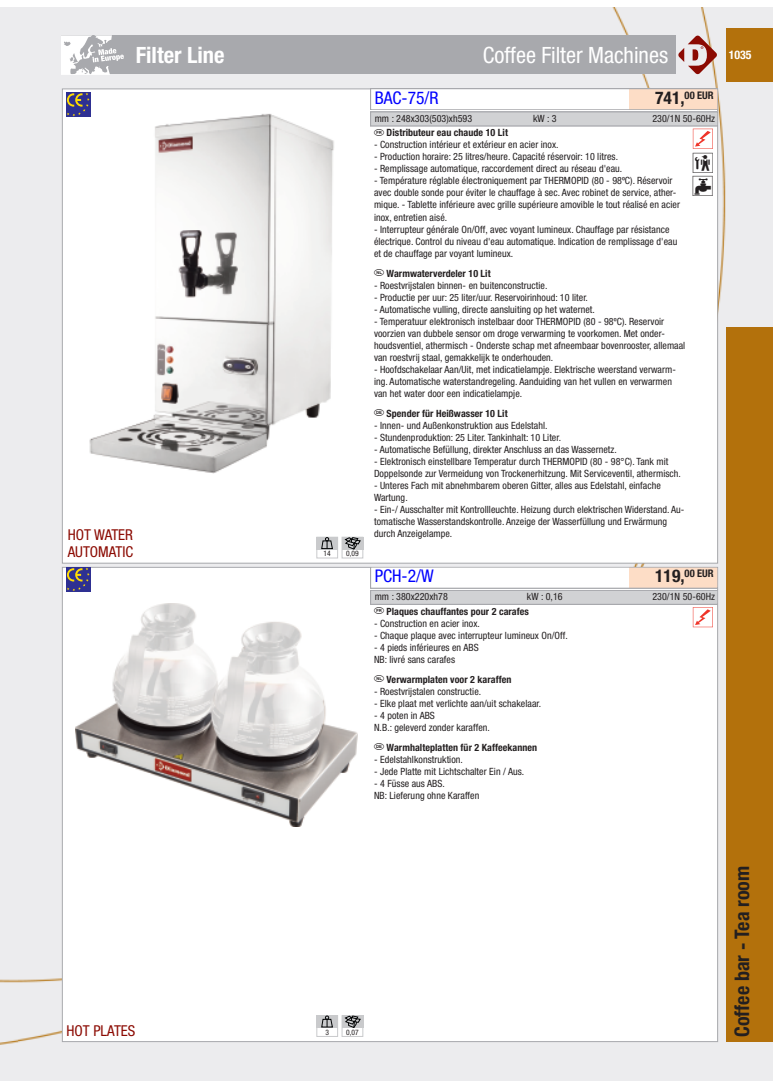
<style>
.page{position:relative;width:780px;height:1088px;background:#fff}
.page>*{position:absolute;margin:0;border:0;box-sizing:border-box;transform-origin:0 0}
.t1{font:28.75px/23.8px "Pictosnew";color:#231f20}
.t2{font:condensed 22.5px "Helvetica Neue";color:#fff}
.t3{font:700 condensed 22.5px "Helvetica Neue";color:#fff}
.t4{font:700 condensed 20px "Helvetica Neue";color:#231f20}
.t5{font:condensed 17.5px "Helvetica Neue";color:#00f}
.t6{font:condensed 15px "Helvetica Neue";color:#8b0a02}
.t7{font:700 condensed 11.88px "Helvetica Neue";color:#fff}
.t8{font:700 condensed 10.5px "Helvetica Neue";color:#231f20}
.t9{font:condensed 10px/12px "Helvetica Neue";letter-spacing:.005em;color:#231f20}
.t10{font:700 condensed 10px "Helvetica Neue";letter-spacing:.005em;color:#231f20}
.t11{font:condensed 7.5px "Helvetica Neue";color:#231f20}
.s1{font-size:17.5px}
</style>
<div class="page">
<div style="left:17px;top:7px;width:755px;height:1074px;background:#ececee"></div>
<div style="left:726px;top:28px;width:46px;height:53px;background:#b3710c"></div>
<div style="left:726px;top:327px;width:46px;height:715px;background:#b3710c"></div>
<div style="left:61px;top:35px;width:114px;height:39px;background:#a8a9ad"></div>
<svg style="left:61px;top:35px;width:63px;height:39px"></svg>
<svg style="left:678px;top:36px;width:39px;height:38px"></svg>
<div style="left:132px;top:35px;width:543px;height:39px;background:#a8a9ad"></div>
<div style="left:0;top:7px;width:17px;height:1074px;background:#ececee"></div>
<div style="left:63px;top:89px;width:654px;height:474px;background:#fff"></div>
<div style="left:371px;top:112px;width:346px;height:13px;background:#d1d2d4"></div>
<div style="left:370px;top:112px;width:347px;height:14px;border:1px solid #a8a9ad"></div>
<img style="left:89px;top:96px;width:274px;height:453px">
<svg style="left:692px;top:129px;width:21px;height:20px"></svg>
<div style="left:342px;top:537px;width:21px;height:21px;border:1px solid #c9cacc"></div>
<div style="left:316px;top:537px;width:22px;height:21px;border:1px solid #c9cacc"></div>
<div style="left:316px;top:537px;width:22px;height:13px;background:#c9cacc"></div>
<svg style="left:321px;top:537px;width:12px;height:12px"></svg>
<div style="left:342px;top:537px;width:21px;height:13px;background:#c9cacc"></div>
<svg style="left:344px;top:537px;width:16px;height:12px"></svg>
<div style="left:629px;top:89px;width:88px;height:20px;background:#fdddc6"></div>
<div style="left:370px;top:89px;width:348px;height:21px;border:1px solid #a8a9ad"></div>
<div style="left:63px;top:568px;width:654px;height:473px;background:#fff"></div>
<div style="left:371px;top:591px;width:346px;height:13px;background:#d1d2d4"></div>
<div style="left:370px;top:590px;width:347px;height:14px;border:1px solid #a8a9ad"></div>
<img style="left:75px;top:604px;width:283px;height:222px">
<svg style="left:692px;top:607px;width:21px;height:20px"></svg>
<div style="left:342px;top:1015px;width:21px;height:22px;border:1px solid #c9cacc"></div>
<div style="left:316px;top:1015px;width:22px;height:22px;border:1px solid #c9cacc"></div>
<div style="left:316px;top:1015px;width:22px;height:13px;background:#c9cacc"></div>
<svg style="left:321px;top:1016px;width:12px;height:11px"></svg>
<div style="left:342px;top:1015px;width:21px;height:13px;background:#c9cacc"></div>
<svg style="left:344px;top:1016px;width:16px;height:12px"></svg>
<div style="left:629px;top:568px;width:88px;height:20px;background:#fdddc6"></div>
<div style="left:370px;top:567px;width:348px;height:21px;border:1px solid #a8a9ad"></div>
<div style="left:66px;top:92px;width:24px;height:25px;background:#2e3092"></div>
<svg style="left:67px;top:93px;width:23px;height:23px"></svg>
<div style="left:66px;top:567px;width:24px;height:25px;background:#2e3092"></div>
<svg style="left:67px;top:567px;width:23px;height:24px"></svg>
<h2 class="t3" style="left:136px;top:47px;width:90px">Filter Line</h2>
<h2 class="t2" style="left:482px;top:47px;width:187px">Coffee Filter Machines</h2>
<h3 class="t6" style="left:68px;top:529px;width:67px">HOT WATER</h3>
<h3 class="t6" style="left:68px;top:546px;width:67px">AUTOMATIC</h3>
<p class="t11" style="left:323px;top:551px;width:9px">14</p>
<p class="t11" style="left:346px;top:551px;width:14px">0,09</p>
<h3 class="t5" style="left:374px;top:91px;width:65px">BAC-75/R</h3>
<p class="t8" style="left:655px;top:91px;width:60px"><span class="s1">741,</span>00 EUR</p>
<p class="t9" style="left:374px;top:113px;width:99px">mm : 248x303(503)xh593</p>
<p class="t9" style="left:533px;top:113px;width:25px">kW : 3</p>
<p class="t9" style="left:652px;top:113px;width:64px">230/1N 50-60Hz</p>
<h1 class="t1" style="left:692px;top:151px;width:23px">3<br>Z</h1>
<p class="t10" style="left:374px;top:129px;width:135px"><sup>F</sup> Distributeur eau chaude 10 Lit</p>
<p class="t9" style="left:374px;top:140px;width:186px">- Construction intérieur et extérieur en acier inox.</p>
<p class="t9" style="left:374px;top:152px;width:245px">- Production horaire: 25 litres/heure. Capacité réservoir: 10 litres.</p>
<p class="t9" style="left:374px;top:164px;width:250px">- Remplissage automatique, raccordement direct au réseau d'eau.</p>
<p class="t9" style="left:374px;top:176px;width:307px">- Température réglable électroniquement par THERMOPID (80 - 98ºC). Réservoir avec double sonde pour éviter le chauffage à sec. Avec robinet de service, ather&shy;mique. - Tablette inférieure avec grille supérieure amovible le tout réalisé en acier inox, entretien aisé.</p>
<p class="t9" style="left:374px;top:224px;width:305px">- Interrupteur générale On/Off, avec voyant lumineux. Chauffage par résistance électrique. Control du niveau d'eau automatique. Indication de remplissage d'eau et de chauffage par voyant lumineux.</p>
<p class="t10" style="left:374px;top:269px;width:118px"><sup>N</sup> Warmwaterverdeler 10 Lit</p>
<p class="t9" style="left:374px;top:280px;width:175px">- Roestvrijstalen binnen- en buitenconstructie.</p>
<p class="t9" style="left:374px;top:292px;width:215px">- Productie per uur: 25 liter/uur. Reservoirinhoud: 10 liter.</p>
<p class="t9" style="left:374px;top:304px;width:222px">- Automatische vulling, directe aansluiting op het waternet.</p>
<p class="t9" style="left:374px;top:316px;width:313px">- Temperatuur elektronisch instelbaar door THERMOPID (80 - 98ºC). Reservoir voorzien van dubbele sensor om droge verwarming te voorkomen. Met onder&shy;houdsventiel, athermisch - Onderste schap met afneembaar bovenrooster, allemaal van roestvrij staal, gemakkelijk te onderhouden.</p>
<p class="t9" style="left:374px;top:364px;width:303px">- Hoofdschakelaar Aan/Uit, met indicatielampje. Elektrische weerstand verwarm&shy;ing. Automatische waterstandregeling. Aanduiding van het vullen en verwarmen van het water door een indicatielampje.</p>
<p class="t10" style="left:374px;top:409px;width:135px"><sup>D</sup> Spender für Heißwasser 10 Lit</p>
<p class="t9" style="left:374px;top:420px;width:175px">- Innen- und Außenkonstruktion aus Edelstahl.</p>
<p class="t9" style="left:374px;top:432px;width:188px">- Stundenproduktion: 25 Liter. Tankinhalt: 10 Liter.</p>
<p class="t9" style="left:374px;top:444px;width:244px">- Automatische Befüllung, direkter Anschluss an das Wassernetz.</p>
<p class="t9" style="left:374px;top:456px;width:308px">- Elektronisch einstellbare Temperatur durch THERMOPID (80 - 98°C). Tank mit<br>Doppelsonde zur Vermeidung von Trockenerhitzung. Mit Serviceventil, athermisch.</p>
<p class="t9" style="left:374px;top:480px;width:288px">- Unteres Fach mit abnehmbarem oberen Gitter, alles aus Edelstahl, einfache<br>Wartung.</p>
<p class="t9" style="left:374px;top:504px;width:312px">- Ein-/ Ausschalter mit Kontrollleuchte. Heizung durch elektrischen Widerstand. Au&shy;tomatische Wasserstandskontrolle. Anzeige der Wasserfüllung und Erwärmung durch Anzeigelampe.</p>
<h3 class="t5" style="left:374px;top:570px;width:60px">PCH-2/W</h3>
<p class="t8" style="left:655px;top:570px;width:60px"><span class="s1">119,</span>00 EUR</p>
<p class="t9" style="left:374px;top:591px;width:75px">mm : 380x220xh78</p>
<p class="t9" style="left:527px;top:591px;width:37px">kW : 0,16</p>
<p class="t9" style="left:652px;top:591px;width:64px">230/1N 50-60Hz</p>
<p class="t10" style="left:374px;top:608px;width:156px"><sup>F</sup> Plaques chauffantes pour 2 carafes</p>
<p class="t9" style="left:374px;top:618px;width:107px">- Construction en acier inox.</p>
<p class="t9" style="left:374px;top:630px;width:195px">- Chaque plaque avec interrupteur lumineux On/Off.</p>
<p class="t9" style="left:374px;top:642px;width:106px">- 4 pieds inférieures en ABS<br>NB: livré sans carafes</p>
<p class="t10" style="left:374px;top:676px;width:139px"><sup>N</sup> Verwarmplaten voor 2 karaffen</p>
<p class="t9" style="left:374px;top:686px;width:109px">- Roestvrijstalen constructie.</p>
<p class="t9" style="left:374px;top:698px;width:169px">- Elke plaat met verlichte aan/uit schakelaar.</p>
<p class="t9" style="left:374px;top:710px;width:117px">- 4 poten in ABS<br>N.B.: geleverd zonder karaffen.</p>
<p class="t10" style="left:374px;top:744px;width:165px"><sup>D</sup> Warmhalteplatten für 2 Kaffeekannen</p>
<p class="t9" style="left:374px;top:754px;width:90px">- Edelstahlkonstruktion.</p>
<p class="t9" style="left:374px;top:766px;width:152px">- Jede Platte mit Lichtschalter Ein / Aus.</p>
<p class="t9" style="left:374px;top:778px;width:107px">- 4 Füsse aus ABS.<br>NB: Lieferung ohne Karaffen</p>
<p class="t7" style="left:728px;top:50px;width:24px">1035</p>
<h3 class="t6" style="left:66px;top:1025px;width:70px">HOT PLATES</h3>
<p class="t11" style="left:325px;top:1029px;width:5px">3</p>
<p class="t11" style="left:346px;top:1029px;width:14px">0,07</p>
<h3 class="t4" style="left:730px;top:1037px;width:172px;rotate:-90deg">Coffee bar - Tea room</h3>
</div>
